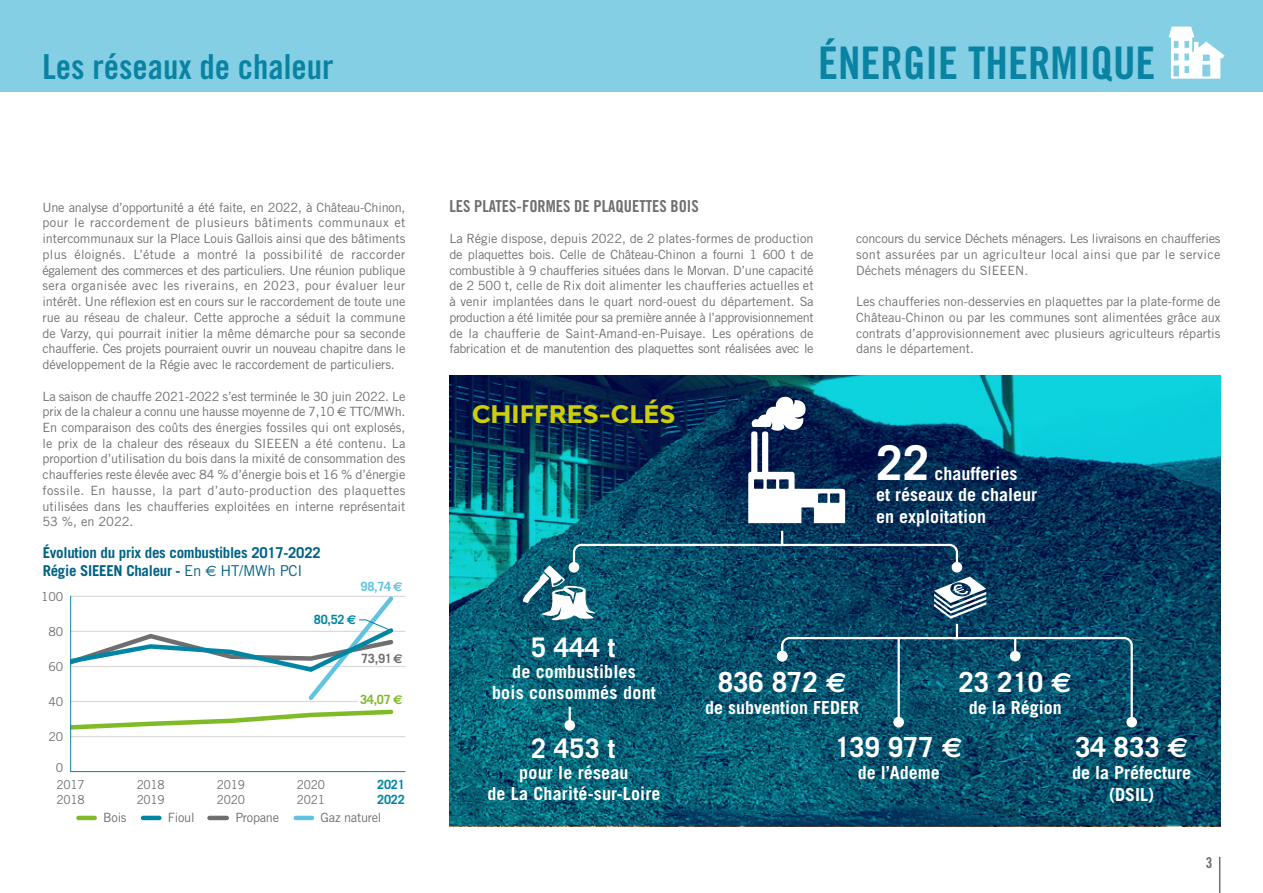
<style>
.page{position:relative;width:1263px;height:893px;background:#fff}
.page>*{position:absolute;margin:0;border:0;box-sizing:border-box;transform-origin:0 0}
.t1{font:700 48px "Trade Gothic";color:#fff}
.t2{font:45px "Trade Gothic Bold Cond Twenty";color:#0a83a3}
.t3{font:34.5px "Trade Gothic Bold Cond Twenty";color:#0a83a3}
.t4{font:700 27.75px "Trade Gothic";color:#fff}
.t5{font:700 27px "Trade Gothic";letter-spacing:.01em;color:#fff}
.t6{font:800 24px "Bw Modelica SS01";color:#cecd0a}
.t7{font:700 18px/21.6px "Trade Gothic";color:#fff;text-align:center}
.t8{font:16.5px "Trade Gothic Bold Cond Twenty";color:#706f6f}
.t9{font:700 15px/18px "Trade Gothic";letter-spacing:-.02em;color:#006284}
.t10{font:15px "Trade Gothic Bold Cond Twenty";color:#706f6f}
.t11{font:12.75px/15.8px "Trade Gothic";color:#706f6f;text-align:justify}
.t12{font:12.75px "Trade Gothic";letter-spacing:-.02em;color:#706f6f}
.t13{font:700 12.75px/15.3px "Trade Gothic";letter-spacing:-.02em;color:#0085a5}
.t14{font:700 12.75px "Trade Gothic";color:#60c4e0}
.t15{font:700 12.75px "Trade Gothic";color:#706f6f}
.t16{font:700 12.75px "Trade Gothic";color:#80ba27}
.t17{font:12.3px/14.7px "Trade Gothic";letter-spacing:-.02em;color:#706f6f;scale:.96 1}
.t18{font:12.3px "Trade Gothic";letter-spacing:-.02em;color:#706f6f}
.s1{font-family:"Euro Sans"}
.s2{font-weight:400}
.s3{font-family:"Euro Sans";font-weight:400}
</style>
<div class="page">
<div style="left:0;top:0;width:1263px;height:91px;background:#85cfe5"></div>
<svg style="left:1169px;top:27px;width:55px;height:52px"></svg>
<hr style="left:1219px;top:857px;width:1px;height:36px;background:#706f6f">
<svg style="left:449px;top:375px;width:771px;height:451px;background:#055f78"></svg>
<div style="left:1126px;top:717px;width:11px;height:10px;background:#fff;border-radius:50%"></div>
<svg style="left:523px;top:397px;width:611px;height:328px;background:#105472"></svg>
<div style="left:564px;top:720px;width:11px;height:11px;background:#fff;border-radius:50%"></div>
<hr style="left:897px;top:638px;width:3px;height:84px;background:#fff">
<div style="left:893px;top:717px;width:11px;height:10px;background:#fff;border-radius:50%"></div>
<hr style="left:78px;top:816px;width:17px;height:4px;background:#80ba27">
<hr style="left:143px;top:816px;width:16px;height:4px;background:#0085a5">
<hr style="left:209px;top:816px;width:18px;height:4px;background:#706f6f">
<hr style="left:296px;top:816px;width:16px;height:4px;background:#60c4e0">
<svg style="left:70px;top:595px;width:335px;height:177px"></svg>
<div style="left:358px;top:699px;width:47px;height:5px;background:#fff"></div>
<svg style="left:71px;top:595px;width:326px;height:137px"></svg>
<h3 class="t3" style="left:43px;top:45px;width:293px">LES RÉSEAUX DE CHALEUR</h3>
<h2 class="t2" style="left:818px;top:35px;width:339px">ÉNERGIE THERMIQUE</h2>
<p class="t11" style="left:43px;top:199px;width:364px">Une analyse d’opportunité a été faite, en 2022, à Château-Chinon, pour le raccordement de plusieurs bâtiments communaux et intercommunaux sur la Place Louis Gallois ainsi que des bâtiments plus éloignés. L’étude a montré la possibilité de raccorder également des commerces et des particuliers. Une réunion publique sera organisée avec les riverains, en 2023, pour évaluer leur intérêt. Une réflexion est en cours sur le raccordement de toute une rue au réseau de chaleur. Cette approche a séduit la commune de Varzy, qui pourrait initier la même démarche pour sa seconde chaufferie. Ces projets pourraient ouvrir un nouveau chapitre dans le développement de la Régie avec le raccordement de particuliers.</p>
<p class="t11" style="left:43px;top:388px;width:364px">La saison de chauffe 2021-2022 s’est terminée le 30 juin 2022. Le prix de la chaleur a connu une hausse moyenne de 7,10 <span class="s1">€</span> TTC/MWh.<br>En comparaison des coûts des énergies fossiles qui ont explosés, le prix de la chaleur des réseaux du SIEEEN a été contenu. La proportion d’utilisation du bois dans la mixité de consommation des chaufferies reste élevée avec 84 % d’énergie bois et 16 % d’énergie fossile. En hausse, la part d’auto-production des plaquettes utilisées dans les chaufferies exploitées en interne représentait 53 %, en 2022.</p>
<p class="t9" style="left:43px;top:544px;width:279px">Évolution du prix des combustibles 2017-2022<br>Régie SIEEEN Chaleur - <span class="s2">En</span> <span class="s3">€</span> <span class="s2">HT/MWh PCI</span></p>
<p class="t18" style="left:41px;top:589px;width:24px">100</p>
<p class="t18" style="left:49px;top:624px;width:16px">80</p>
<p class="t18" style="left:49px;top:659px;width:16px">60</p>
<p class="t18" style="left:49px;top:694px;width:16px">40</p>
<p class="t18" style="left:49px;top:729px;width:16px">20</p>
<p class="t18" style="left:56px;top:760px;width:9px">0</p>
<p class="t17" style="left:57px;top:777px;width:31px">2017<br>2018</p>
<p class="t14" style="left:360px;top:578px;width:44px">98,74 <span class="s1">€</span></p>
<p class="t13" style="left:314px;top:612px;width:44px">80,52 <span class="s1">€</span></p>
<p class="t15" style="left:361px;top:650px;width:43px">73,91<span class="s1">€</span></p>
<p class="t16" style="left:360px;top:691px;width:44px">34,07 <span class="s1">€</span></p>
<p class="t17" style="left:137px;top:777px;width:31px">2018<br>2019</p>
<p class="t17" style="left:217px;top:777px;width:31px">2019<br>2020</p>
<p class="t17" style="left:297px;top:777px;width:31px">2020<br>2021</p>
<p class="t13" style="left:377px;top:777px;width:29px">2021<br>2022</p>
<p class="t11" style="left:103px;top:809px;width:25px">Bois</p>
<p class="t11" style="left:168px;top:809px;width:28px">Fioul</p>
<p class="t12" style="left:235px;top:810px;width:45px">Propane</p>
<p class="t12" style="left:321px;top:810px;width:62px">Gaz naturel</p>
<p class="t8" style="left:449px;top:196px;width:250px">LES PLATES-FORMES DE PLAQUETTES BOIS</p>
<p class="t11" style="left:449px;top:230px;width:366px">La Régie dispose, depuis 2022, de 2 plates-formes de production de plaquettes bois. Celle de Château-Chinon a fourni 1 600 t de combustible à 9 chaufferies situées dans le Morvan. D’une capacité de 2 500 t, celle de Rix doit alimenter les chaufferies actuelles et à venir implantées dans le quart nord-ouest du département. Sa production a été limitée pour sa première année à l’approvisionnement de la chaufferie de Saint-Amand-en-Puisaye. Les opérations de fabrication et de manutention des plaquettes sont réalisées avec le</p>
<p class="t11" style="left:856px;top:230px;width:366px">concours du service Déchets ménagers. Les livraisons en chaufferies sont assurées par un agriculteur local ainsi que par le service Déchets ménagers du SIEEEN.</p>
<p class="t11" style="left:856px;top:293px;width:366px">Les chaufferies non-desservies en plaquettes par la plate-forme de Château-Chinon ou par les communes sont alimentées grâce aux contrats d’approvisionnement avec plusieurs agriculteurs répartis dans le département.</p>
<h3 class="t6" style="left:472px;top:399px;width:205px">CHIFFRES-CLÉS</h3>
<h1 class="t1" style="left:876px;top:433px;width:55px">22</h1>
<h3 class="t7" style="left:876px;top:462px;width:162px;text-align:left;text-indent:58px">chaufferies<br>et réseaux de chaleur en exploitation</h3>
<h3 class="t5" style="left:531px;top:631px;width:86px">5 444 t</h3>
<h3 class="t7" style="left:492px;top:661px;width:165px;line-height:21px">de combustibles<br>bois consommés dont</h3>
<h3 class="t5" style="left:531px;top:732px;width:86px">2 453 t</h3>
<h3 class="t7" style="left:487px;top:762px;width:175px;line-height:21px">pour le réseau<br>de La Charité-sur-Loire</h3>
<h3 class="t4" style="left:718px;top:665px;width:130px">836 872 <span class="s1">€</span></h3>
<h3 class="t7" style="left:705px;top:697px;width:156px">de subvention FEDER</h3>
<h3 class="t4" style="left:958px;top:665px;width:115px">23 210 <span class="s1">€</span></h3>
<h3 class="t7" style="left:969px;top:697px;width:95px">de la Région</h3>
<h3 class="t4" style="left:835px;top:730px;width:129px">139 977 <span class="s1">€</span></h3>
<h3 class="t7" style="left:858px;top:761px;width:84px">de l’Ademe</h3>
<h3 class="t4" style="left:1075px;top:730px;width:115px">34 833 <span class="s1">€</span></h3>
<h3 class="t7" style="left:1072px;top:761px;width:121px">de la Préfecture (DSIL)</h3>
<p class="t10" style="left:1206px;top:854px;width:8px">3</p>
</div>
